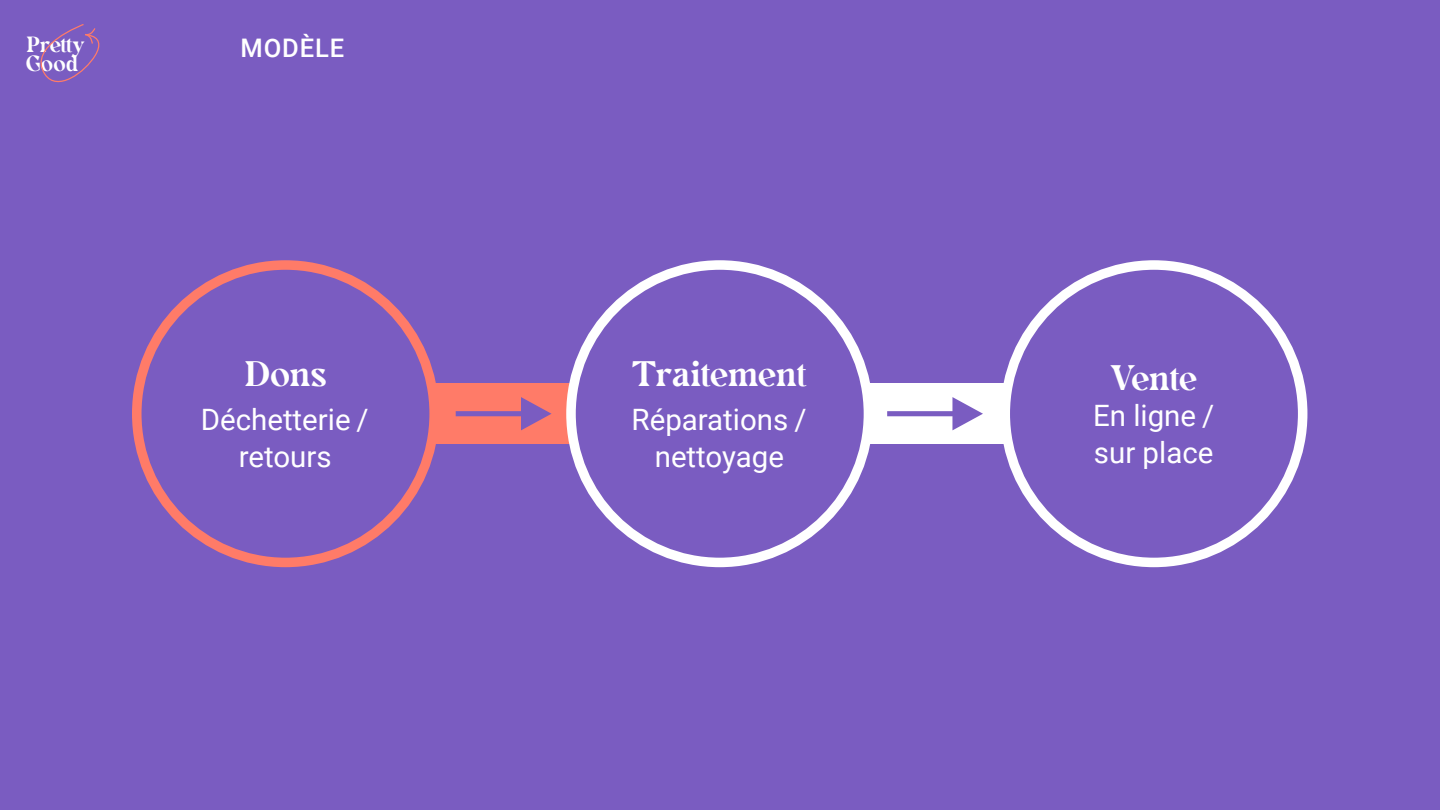
<style>
.page{position:relative;width:1440px;height:810px;background:#7a5cc1}
.page>*{position:absolute;margin:0;border:0;box-sizing:border-box;transform-origin:0 0}
.t1{font:33.83px "Chromate";color:#fff}
.t2{font:29.47px/36.5px "Roboto";color:#fff;text-align:center}
.t3{font:500 25.58px "Roboto";letter-spacing:.035em;color:#fff}
.t4{font:21px/19.2px "Chromate";color:#fff}
</style>
<div class="page">
<div style="left:132px;top:260px;width:307px;height:307px;border:10px solid #ff7b68;border-radius:50%"></div>
<div style="left:1000px;top:260px;width:307px;height:307px;border:10px solid #fff;border-radius:50%"></div>
<div style="left:432px;top:383px;width:143px;height:61px;background:#ff7b68"></div>
<svg style="left:456px;top:397px;width:96px;height:33px"></svg>
<div style="left:864px;top:383px;width:142px;height:61px;background:#fff"></div>
<svg style="left:887px;top:397px;width:96px;height:33px"></svg>
<div style="left:566px;top:260px;width:307px;height:307px;border:10px solid #fff;border-radius:50%"></div>
<svg style="left:40px;top:24px;width:60px;height:59px"></svg>
<p class="t4" style="left:26px;top:35px;width:60px">Pretty<br>Good</p>
<p class="t3" style="left:240px;top:30px;width:105px">MODÈLE</p>
<p class="t1" style="left:244px;top:354px;width:84px">Dons</p>
<p class="t2" style="left:201px;top:400px;width:169px">Déchetterie / retours</p>
<p class="t1" style="left:632px;top:354px;width:176px">Traitement</p>
<p class="t2" style="left:632px;top:400px;width:176px">Réparations / nettoyage</p>
<p class="t1" style="left:1111px;top:358px;width:88px">Vente</p>
<p class="t2" style="left:1093px;top:396px;width:123px;text-align:left">En ligne / sur place</p>
</div>
